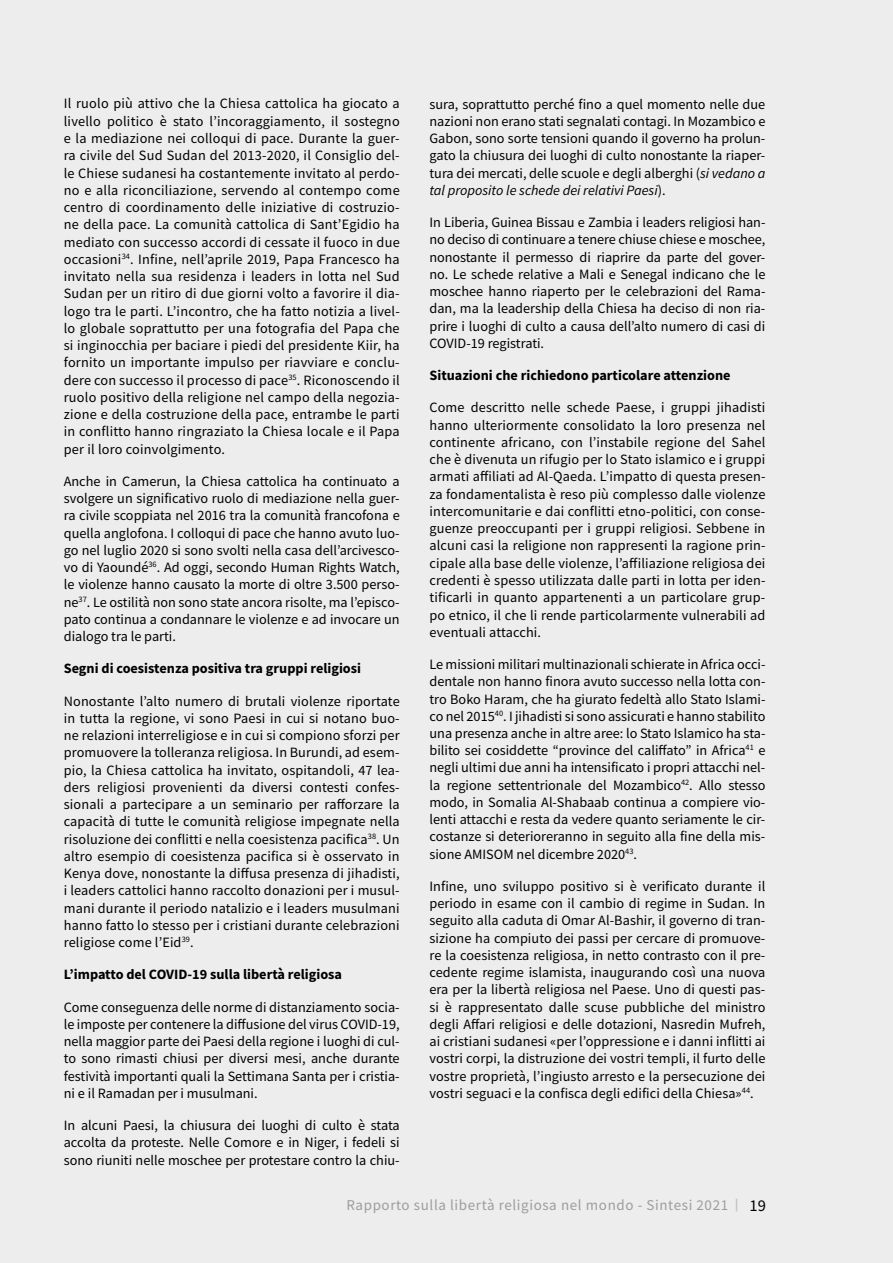
<style>
.page{position:relative;width:893px;height:1263px;background:#ededed}
.page>*{position:absolute;margin:0;border:0;box-sizing:border-box;transform-origin:0 0}
.t1{font:16.5px "Source Sans Pro";color:#000}
.t2{font:15px "Source Sans Pro";letter-spacing:.04em;color:#9d9d9c}
.t3{font:14.25px/17.2px "Source Sans Pro";color:#000;text-align:justify}
.t4{font:700 14.25px "Source Sans Pro";color:#000}
.s1{font-style:italic}
</style>
<div class="page">
<svg style="left:736px;top:1198px;width:1px;height:13px"></svg>
<p class="t3" style="left:64px;top:95px;width:337px">Il ruolo più attivo che la Chiesa cattolica ha giocato a livello politico è stato l’incoraggiamento, il sostegno e la mediazione nei colloqui di pace. Durante la guer&shy;ra civile del Sud Sudan del 2013-2020, il Consiglio del&shy;le Chiese sudanesi ha costantemente invitato al perdo&shy;no e alla riconciliazione, servendo al contempo come centro di coordinamento delle iniziative di costruzio&shy;ne della pace. La comunità cattolica di Sant’Egidio ha mediato con successo accordi di cessate il fuoco in due occasioni<sup>34</sup>. Infine, nell’aprile 2019, Papa Francesco ha invitato nella sua residenza i leaders in lotta nel Sud Sudan per un ritiro di due giorni volto a favorire il dia&shy;logo tra le parti. L’incontro, che ha fatto notizia a livel&shy;lo globale soprattutto per una fotografia del Papa che si inginocchia per baciare i piedi del presidente Kiir, ha fornito un importante impulso per riavviare e conclu&shy;dere con successo il processo di pace<sup>35</sup>. Riconoscendo il ruolo positivo della religione nel campo della negozia&shy;zione e della costruzione della pace, entrambe le parti in conflitto hanno ringraziato la Chiesa locale e il Papa per il loro coinvolgimento.</p>
<p class="t3" style="left:64px;top:472px;width:337px">Anche in Camerun, la Chiesa cattolica ha continuato a svolgere un significativo ruolo di mediazione nella guer&shy;ra civile scoppiata nel 2016 tra la comunità francofona e quella anglofona. I colloqui di pace che hanno avuto luo&shy;go nel luglio 2020 si sono svolti nella casa dell’arcivesco&shy;vo di Yaoundé<sup>36</sup>. Ad oggi, secondo Human Rights Watch, le violenze hanno causato la morte di oltre 3.500 perso&shy;ne<sup>37</sup>. Le ostilità non sono state ancora risolte, ma l’episco&shy;pato continua a condannare le violenze e ad invocare un dialogo tra le parti.</p>
<p class="t4" style="left:64px;top:659px;width:299px">Segni di coesistenza positiva tra gruppi religiosi</p>
<p class="t3" style="left:64px;top:692px;width:337px">Nonostante l’alto numero di brutali violenze riportate in tutta la regione, vi sono Paesi in cui si notano buo&shy;ne relazioni interreligiose e in cui si compiono sforzi per promuovere la tolleranza religiosa. In Burundi, ad esem&shy;pio, la Chiesa cattolica ha invitato, ospitandoli, 47 lea&shy;ders religiosi provenienti da diversi contesti confes&shy;sionali a partecipare a un seminario per rafforzare la capacità di tutte le comunità religiose impegnate nella risoluzione dei conflitti e nella coesistenza pacifica<sup>38</sup>. Un altro esempio di coesistenza pacifica si è osservato in Kenya dove, nonostante la diffusa presenza di jihadisti, i leaders cattolici hanno raccolto donazioni per i musul&shy;mani durante il periodo natalizio e i leaders musulmani hanno fatto lo stesso per i cristiani durante celebrazioni religiose come l’Eid<sup>39</sup>.</p>
<p class="t4" style="left:64px;top:965px;width:280px">L’impatto del COVID-19 sulla libertà religiosa</p>
<p class="t3" style="left:64px;top:998px;width:337px">Come conseguenza delle norme di distanziamento socia&shy;le imposte per contenere la diffusione del virus COVID-19, nella maggior parte dei Paesi della regione i luoghi di cul&shy;to sono rimasti chiusi per diversi mesi, anche durante festività importanti quali la Settimana Santa per i cristia&shy;ni e il Ramadan per i musulmani.</p>
<p class="t3" style="left:64px;top:1117px;width:337px">In alcuni Paesi, la chiusura dei luoghi di culto è stata accolta da proteste. Nelle Comore e in Niger, i fedeli si sono riuniti nelle moschee per protestare contro la chiu-</p>
<p class="t3" style="left:429px;top:95px;width:337px">sura, soprattutto perché fino a quel momento nelle due nazioni non erano stati segnalati contagi. In Mozambico e Gabon, sono sorte tensioni quando il governo ha prolun&shy;gato la chiusura dei luoghi di culto nonostante la riaper&shy;tura dei mercati, delle scuole e degli alberghi (<span class="s1">si vedano a tal proposito le schede dei relativi Paesi</span>).</p>
<p class="t3" style="left:429px;top:214px;width:337px">In Liberia, Guinea Bissau e Zambia i leaders religiosi han&shy;no deciso di continuare a tenere chiuse chiese e moschee, nonostante il permesso di riaprire da parte del gover&shy;no. Le schede relative a Mali e Senegal indicano che le moschee hanno riaperto per le celebrazioni del Rama&shy;dan, ma la leadership della Chiesa ha deciso di non ria&shy;prire i luoghi di culto a causa dell’alto numero di casi di COVID-19 registrati.</p>
<p class="t4" style="left:429px;top:366px;width:303px">Situazioni che richiedono particolare attenzione</p>
<p class="t3" style="left:429px;top:399px;width:337px">Come descritto nelle schede Paese, i gruppi jihadisti hanno ulteriormente consolidato la loro presenza nel continente africano, con l’instabile regione del Sahel che è divenuta un rifugio per lo Stato islamico e i gruppi armati affiliati ad Al-Qaeda. L’impatto di questa presen&shy;za fondamentalista è reso più complesso dalle violenze intercomunitarie e dai conflitti etno-politici, con conse&shy;guenze preoccupanti per i gruppi religiosi. Sebbene in alcuni casi la religione non rappresenti la ragione prin&shy;cipale alla base delle violenze, l’affiliazione religiosa dei credenti è spesso utilizzata dalle parti in lotta per iden&shy;tificarli in quanto appartenenti a un particolare grup&shy;po etnico, il che li rende particolarmente vulnerabili ad eventuali attacchi.</p>
<p class="t3" style="left:429px;top:656px;width:337px">Le missioni militari multinazionali schierate in Africa occi&shy;dentale non hanno finora avuto successo nella lotta con&shy;tro Boko Haram, che ha giurato fedeltà allo Stato Islami&shy;co nel 2015<sup>40</sup>. I jihadisti si sono assicurati e hanno stabilito una presenza anche in altre aree: lo Stato Islamico ha sta&shy;bilito sei cosiddette “province del califfato” in Africa<sup>41</sup> e negli ultimi due anni ha intensificato i propri attacchi nel&shy;la regione settentrionale del Mozambico<sup>42</sup>. Allo stesso modo, in Somalia Al-Shabaab continua a compiere vio&shy;lenti attacchi e resta da vedere quanto seriamente le cir&shy;costanze si deterioreranno in seguito alla fine della mis&shy;sione AMISOM nel dicembre 2020<sup>43</sup>.</p>
<p class="t3" style="left:429px;top:877px;width:337px">Infine, uno sviluppo positivo si è verificato durante il periodo in esame con il cambio di regime in Sudan. In seguito alla caduta di Omar Al-Bashir, il governo di tran&shy;sizione ha compiuto dei passi per cercare di promuove&shy;re la coesistenza religiosa, in netto contrasto con il pre&shy;cedente regime islamista, inaugurando così una nuova era per la libertà religiosa nel Paese. Uno di questi pas&shy;si è rappresentato dalle scuse pubbliche del ministro degli Affari religiosi e delle dotazioni, Nasredin Mufreh, ai cristiani sudanesi «per l’oppressione e i danni inflitti ai vostri corpi, la distruzione dei vostri templi, il furto delle vostre proprietà, l’ingiusto arresto e la persecuzione dei vostri seguaci e la confisca degli edifici della Chiesa»<sup>44</sup>.</p>
<p class="t2" style="left:347px;top:1195px;width:383px">Rapporto sulla libertà religiosa nel mondo - Sintesi 2021</p>
<p class="t1" style="left:749px;top:1195px;width:18px">19</p>
</div>
